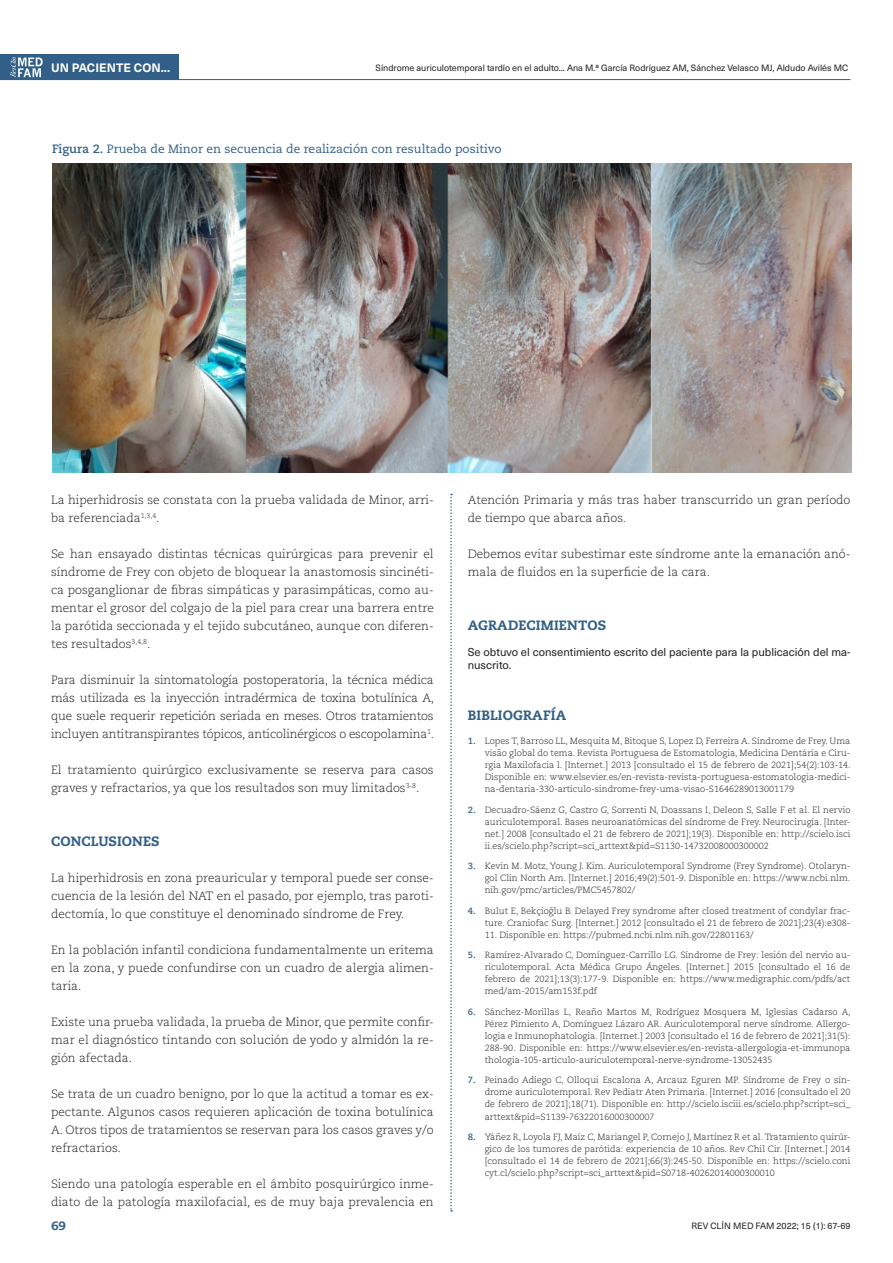
<style>
.page{position:relative;width:893px;height:1263px;background:#fff}
.page>*{position:absolute;margin:0;border:0;box-sizing:border-box;transform-origin:0 0}
.Tit1_articulo{font:800 13.5px "Caecilia LT Pro 85";letter-spacing:.01em;color:#315f88}
.t1{font:300 12px/18px "Caecilia LT Pro 45";color:#231f20;text-align:justify}
.TITULO_FIGURA{font:12px "Caecilia LT Pro 55 Roman";color:#315f88}
.t2{font:700 12px "Neue Haas Unica W1 G";letter-spacing:.005em;color:#fff}
.t3{font:800 12px "Caecilia LT Pro 85";color:#315f88;scale:1.06 1}
.Text_agradecimientos{font:11.25px/13.5px "Neue Haas Unica W1 G";color:#231f20}
.bibliografia{font:300 9px/12px "Caecilia LT Pro 45";color:#231f20;text-align:justify}
.t4{font:9px "Neue Haas Unica W1 G";color:#231f20}
.s1{font-family:"Caecilia LT Pro 75";font-weight:700}
.s2{font-family:"Caecilia LT Pro 75";font-weight:700;color:#315f88}
</style>
<div class="page">
<div style="left:0;top:54px;width:51px;height:26px;background:#315f88"></div>
<div style="left:43px;top:54px;width:136px;height:26px;background:#315f88"></div>
<hr style="left:0;top:79px;width:850px;height:1px;background:#315f88">
<svg style="left:10px;top:57px;width:33px;height:21px"></svg>
<svg style="left:450px;top:494px;width:2px;height:718px"></svg>
<img style="left:52px;top:163px;width:799px;height:309px">
<h2 class="t2" style="left:51px;top:58px;width:121px">UN PACIENTE CON...</h2>
<p class="t4" style="left:376px;top:61px;width:474px">Síndrome auriculotemporal tardío en el adulto... Ana M.ª García Rodríguez AM, Sánchez Velasco MJ, Aldudo Avilés MC</p>
<p class="TITULO_FIGURA" style="left:52px;top:141px;width:451px"><span class="s1">Figura 2.</span> Prueba de Minor en secuencia de realización con resultado positivo</p>
<p class="t1" style="left:51px;top:490px;width:384px">La hiperhidrosis se constata con la prueba validada de Minor, arri&shy;ba referenciada<sup>1,3,4</sup>.</p>
<p class="t1" style="left:51px;top:544px;width:384px">Se han ensayado distintas técnicas quirúrgicas para prevenir el síndrome de Frey con objeto de bloquear la anastomosis sincinéti&shy;ca posganglionar de fibras simpáticas y parasimpáticas, como au&shy;mentar el grosor del colgajo de la piel para crear una barrera entre la parótida seccionada y el tejido subcutáneo, aunque con diferen&shy;tes resultados<sup>3,4,8</sup>.</p>
<p class="t1" style="left:51px;top:670px;width:385px">Para disminuir la sintomatología postoperatoria, la técnica médica más utilizada es la inyección intradérmica de toxina botulínica A, que suele requerir repetición seriada en meses. Otros tratamientos incluyen antitranspirantes tópicos, anticolinérgicos o escopolamina<sup>1</sup>.</p>
<p class="t1" style="left:51px;top:760px;width:384px">El tratamiento quirúrgico exclusivamente se reserva para casos graves y refractarios, ya que los resultados son muy limitados<sup>3-8</sup>.</p>
<p class="Tit1_articulo" style="left:51px;top:831px;width:110px">CONCLUSIONES</p>
<p class="t1" style="left:51px;top:868px;width:384px">La hiperhidrosis en zona preauricular y temporal puede ser conse&shy;cuencia de la lesión del NAT en el pasado, por ejemplo, tras paroti&shy;dectomía, lo que constituye el denominado síndrome de Frey.</p>
<p class="t1" style="left:51px;top:940px;width:384px">En la población infantil condiciona fundamentalmente un eritema en la zona, y puede confundirse con un cuadro de alergia alimen&shy;taria.</p>
<p class="t1" style="left:51px;top:1012px;width:384px">Existe una prueba validada, la prueba de Minor, que permite confir&shy;mar el diagnóstico tintando con solución de yodo y almidón la re&shy;gión afectada.</p>
<p class="t1" style="left:51px;top:1084px;width:384px">Se trata de un cuadro benigno, por lo que la actitud a tomar es ex&shy;pectante. Algunos casos requieren aplicación de toxina botulínica A. Otros tipos de tratamientos se reservan para los casos graves y/o refractarios.</p>
<p class="t1" style="left:51px;top:1174px;width:384px">Siendo una patología esperable en el ámbito posquirúrgico inme&shy;diato de la patología maxilofacial, es de muy baja prevalencia en</p>
<p class="t1" style="left:468px;top:490px;width:384px">Atención Primaria y más tras haber transcurrido un gran período de tiempo que abarca años.</p>
<p class="t1" style="left:468px;top:544px;width:384px">Debemos evitar subestimar este síndrome ante la emanación anó&shy;mala de fluidos en la superficie de la cara.</p>
<p class="Tit1_articulo" style="left:468px;top:615px;width:140px">AGRADECIMIENTOS</p>
<p class="Text_agradecimientos" style="left:468px;top:644px;width:384px">Se obtuvo el consentimiento escrito del paciente para la publicación del ma&shy;nuscrito.</p>
<p class="Tit1_articulo" style="left:468px;top:705px;width:100px">BIBLIOGRAFÍA</p>
<p class="bibliografia" style="left:485px;top:735px;width:367px;text-indent:-17px"><span class="s2">1.</span> Lopes T, Barroso LL, Mesquita M, Bitoque S, Lopez D, Ferreira A. Síndrome de Frey. Uma visão global do tema. Revista Portuguesa de Estomatologia, Medicina Dentária e Ciru&shy;rgia Maxilofacia l. [Internet.] 2013 [consultado el 15 de febrero de 2021];54(2):103-14.<br>Disponible en: www.elsevier.es/en-revista-revista-portuguesa-estomatologia-medici&shy;na-dentaria-330-articulo-sindrome-frey-uma-visao-S1646289013001179</p>
<p class="bibliografia" style="left:485px;top:804px;width:367px;text-indent:-17px"><span class="s2">2.</span> Decuadro-Sáenz G, Castro G, Sorrenti N, Doassans I, Deleon S, Salle F et al. El nervio auriculotemporal. Bases neuroanatómicas del síndrome de Frey. Neurocirugía. [Inter&shy;net.] 2008 [consultado el 21 de febrero de 2021];19(3). Disponible en: http://scielo.isci ii.es/scielo.php?script=sci_arttext&amp;pid=S1130-14732008000300002</p>
<p class="bibliografia" style="left:485px;top:860px;width:367px;text-indent:-17px"><span class="s2">3.</span> Kevin M. Motz, Young J. Kim. Auriculotemporal Syndrome (Frey Syndrome). Otolaryn&shy;gol Clin North Am. [Internet.] 2016;49(2):501-9. Disponible en: https://www.ncbi.nlm. nih.gov/pmc/articles/PMC5457802/</p>
<p class="bibliografia" style="left:468px;top:905px;width:384px;text-align:right"><span class="s2">4.</span> Bulut E, Bekçioğlu B. Delayed Frey syndrome after closed treatment of condylar frac&shy;ture. Craniofac Surg. [Internet.] 2012 [consultado el 21 de febrero de 2021];23(4):e308-</p>
<p class="bibliografia" style="left:485px;top:929px;width:270px">11. Disponible en: https://pubmed.ncbi.nlm.nih.gov/22801163/</p>
<p class="bibliografia" style="left:485px;top:949px;width:367px;text-indent:-17px"><span class="s2">5.</span> Ramírez-Alvarado C, Domínguez-Carrillo LG. Síndrome de Frey: lesión del nervio au&shy;riculotemporal. Acta Médica Grupo Ángeles. [Internet.] 2015 [consultado el 16 de febrero de 2021];13(3):177-9. Disponible en: https://www.medigraphic.com/pdfs/act med/am-2015/am153f.pdf</p>
<p class="bibliografia" style="left:485px;top:1006px;width:368px;text-indent:-17px"><span class="s2">6.</span> Sánchez-Morillas L, Reaño Martos M, Rodríguez Mosquera M, Iglesias Cadarso A, Pérez Pimiento A, Domínguez Lázaro AR. Auriculotemporal nerve síndrome. Allergo&shy;logia e Inmunophatologia. [Internet.] 2003 [consultado el 16 de febrero de 2021];31(5):<br>288-90. Disponible en: https://www.elsevier.es/en-revista-allergologia-et-immunopa thologia-105-articulo-auriculotemporal-nerve-syndrome-13052435</p>
<p class="bibliografia" style="left:485px;top:1074px;width:367px;text-indent:-17px"><span class="s2">7.</span> Peinado Adiego C, Olloqui Escalona A, Arcauz Eguren MP. Síndrome de Frey o sín&shy;drome auriculotemporal. Rev Pediatr Aten Primaria. [Internet.] 2016 [consultado el 20 de febrero de 2021];18(71). Disponible en: http://scielo.isciii.es/scielo.php?script=sci_ arttext&amp;pid=S1139-76322016000300007</p>
<p class="bibliografia" style="left:485px;top:1131px;width:367px;text-indent:-17px"><span class="s2">8.</span> Yáñez R, Loyola FJ, Maíz C, Mariangel P, Cornejo J, Martínez R et al. Tratamiento quirúr&shy;gico de los tumores de parótida: experiencia de 10 años. Rev Chil Cir. [Internet.] 2014 [consultado el 14 de febrero de 2021];66(3):245-50. Disponible en: https://scielo.coni cyt.cl/scielo.php?script=sci_arttext&amp;pid=S0718-40262014000300010</p>
<h2 class="t3" style="left:51px;top:1217px;width:16px">69</h2>
<p class="t4" style="left:691px;top:1219px;width:160px">REV CLÍN MED FAM 2022; 15 (1): 67-69</p>
</div>
